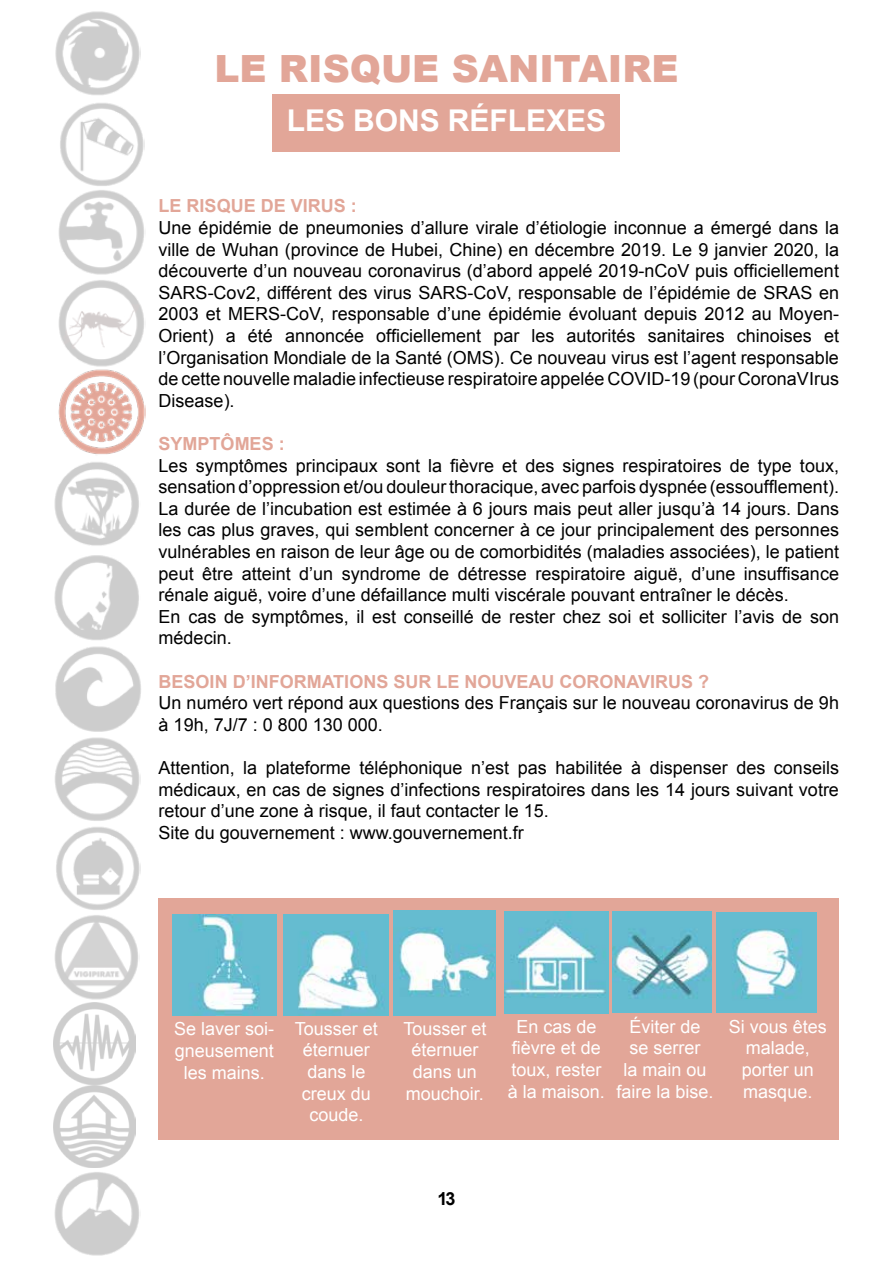
<style>
.page{position:relative;width:893px;height:1263px;background:#fff}
.page>*{position:absolute;margin:0;border:0;box-sizing:border-box;transform-origin:0 0}
.t1{font:900 37.5px "Arial";color:#e2a698}
.t2{font:700 30px "Arial";color:#fff}
.t3{font:18px/21.6px "Arial";color:#000}
.t4{font:18px/21.6px "Arial";color:#fff;text-align:center}
.t5{font:700 18px "Arial";color:#e2a698}
.t6{font:700 18px "Arial";color:#000}
</style>
<div class="page">
<div style="left:273px;top:94px;width:347px;height:57px;background:#e2a698"></div>
<div style="left:159px;top:898px;width:680px;height:242px;background:#e2a698"></div>
<img style="left:172px;top:914px;width:104px;height:101px">
<img style="left:283px;top:914px;width:105px;height:101px">
<img style="left:505px;top:912px;width:103px;height:101px">
<img style="left:613px;top:912px;width:99px;height:100px">
<img style="left:717px;top:912px;width:99px;height:100px">
<img style="left:393px;top:910px;width:103px;height:106px">
<img style="left:58px;top:190px;width:86px;height:175px">
<img style="left:55px;top:11px;width:85px;height:84px">
<img style="left:60px;top:103px;width:84px;height:83px">
<img style="left:53px;top:1086px;width:83px;height:81px">
<img style="left:54px;top:462px;width:85px;height:178px">
<img style="left:55px;top:646px;width:86px;height:86px">
<img style="left:54px;top:737px;width:86px;height:263px">
<img style="left:58px;top:365px;width:87px;height:90px">
<img style="left:53px;top:1002px;width:83px;height:82px">
<img style="left:54px;top:1172px;width:85px;height:84px">
<h1 class="t1" style="left:214px;top:42px;width:466px">LE RISQUE SANITAIRE</h1>
<h2 class="t2" style="left:287px;top:100px;width:321px">LES BONS RÉFLEXES</h2>
<p class="t5" style="left:159px;top:194px;width:200px">LE RISQUE DE VIRUS :</p>
<p class="t3" style="left:159px;top:217px;width:682px;text-align:justify">Une épidémie de pneumonies d’allure virale d’étiologie inconnue a émergé dans la ville de Wuhan (province de Hubei, Chine) en décembre 2019. Le 9 janvier 2020, la découverte d’un nouveau coronavirus (d’abord appelé 2019-nCoV puis officiellement SARS-Cov2, différent des virus SARS-CoV, responsable de l’épidémie de SRAS en 2003 et MERS-CoV, responsable d’une épidémie évoluant depuis 2012 au Moyen-Orient) a été annoncée officiellement par les autorités sanitaires chinoises et l’Organisation Mondiale de la Santé (OMS). Ce nouveau virus est l’agent responsable de cette nouvelle maladie infectieuse respiratoire appelée COVID-19 (pour CoronaVIrus Disease).</p>
<p class="t5" style="left:159px;top:432px;width:128px">SYMPTÔMES :</p>
<p class="t3" style="left:159px;top:455px;width:682px">Les symptômes principaux sont la fièvre et des signes respiratoires de type toux, sensation d’oppression et/ou douleur thoracique, avec parfois dyspnée (essoufflement).<br>La durée de l’incubation est estimée à 6 jours mais peut aller jusqu’à 14 jours. Dans les cas plus graves, qui semblent concerner à ce jour principalement des personnes vulnérables en raison de leur âge ou de comorbidités (maladies associées), le patient peut être atteint d’un syndrome de détresse respiratoire aiguë, d’une insuffisance rénale aiguë, voire d’une défaillance multi viscérale pouvant entraîner le décès.<br>En cas de symptômes, il est conseillé de rester chez soi et solliciter l’avis de son médecin.</p>
<p class="t5" style="left:159px;top:669px;width:552px">BESOIN D’INFORMATIONS SUR LE NOUVEAU CORONAVIRUS ?</p>
<p class="t3" style="left:159px;top:692px;width:682px">Un numéro vert répond aux questions des Français sur le nouveau coronavirus de 9h à 19h, 7J/7 : 0 800 130 000.</p>
<p class="t3" style="left:159px;top:757px;width:682px">Attention, la plateforme téléphonique n’est pas habilitée à dispenser des conseils médicaux, en cas de signes d’infections respiratoires dans les 14 jours suivant votre retour d’une zone à risque, il faut contacter le 15.<br>Site du gouvernement : www.gouvernement.fr</p>
<p class="t4" style="left:174px;top:1018px;width:102px">Se laver soi&shy;gneusement les mains.</p>
<p class="t4" style="left:295px;top:1018px;width:85px">Tousser et éternuer dans le creux du coude.</p>
<p class="t4" style="left:403px;top:1018px;width:85px">Tousser et éternuer dans un mouchoir.</p>
<p class="t4" style="left:508px;top:1016px;width:99px">En cas de fièvre et de toux, rester à la maison.</p>
<p class="t4" style="left:617px;top:1016px;width:99px">Éviter de<br>se serrer<br>la main ou faire la bise.</p>
<p class="t4" style="left:729px;top:1016px;width:100px">Si vous êtes malade, porter un masque.</p>
<p class="t6" style="left:437px;top:1187px;width:20px">13</p>
</div>
